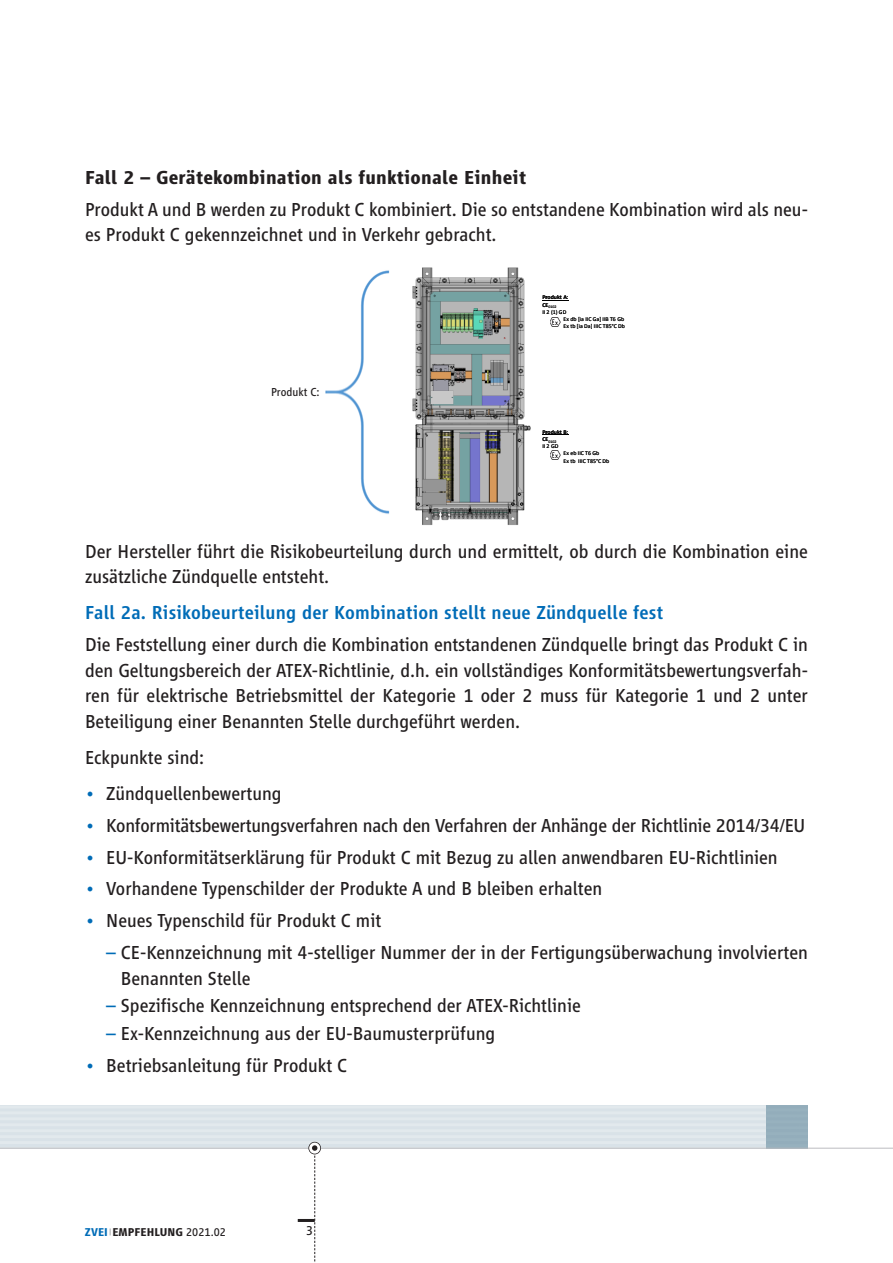
<style>
.page{position:relative;width:893px;height:1263px;background:#fff}
.page>*{position:absolute;margin:0;border:0;box-sizing:border-box;transform-origin:0 0}
.t1{font:19.5px/25.5px "Vialog LT";color:#231f20}
.t2{font:500 19.5px "Vialog LT";letter-spacing:.01em;color:#006cb7}
.t3{font:700 19.5px "Vialog LT";letter-spacing:.01em;color:#231f20}
.t4{font:16.2px "Arial";color:#000}
.t5{font:13.5px "Vialog LT";color:#231f20}
.t6{font:12px "Vialog LT";color:#231f20}
.t7{font:700 11.85px "Vialog LT";letter-spacing:.005em;color:#231f20}
.t8{font:5.85px/7.1px "Calibri";color:#000}
.t9{font:700 5.85px "Calibri";color:#000}
.t10{font:3.9px "Calibri";color:#000}
.s1{color:#006cb7}
.s2{font-weight:400;font-size:9.15px;color:#919396}
.s3{font-weight:400}
</style>
<div class="page">
<hr style="left:0;top:1148px;width:893px;height:1px;background:#bcbdc0">
<hr style="left:298px;top:1219px;width:17px;height:3px;background:#231f20">
<div style="left:308px;top:1142px;width:13px;height:12px;border:2px solid #231f20;border-radius:50%"></div>
<svg style="left:312px;top:1145px;width:5px;height:117px"></svg>
<img style="left:325px;top:270px;width:65px;height:244px">
<img style="left:412px;top:267px;width:119px;height:258px">
<svg style="left:542px;top:300px;width:27px;height:1px"></svg>
<svg style="left:550px;top:317px;width:11px;height:10px"></svg>
<svg style="left:550px;top:450px;width:11px;height:10px"></svg>
<p class="t3" style="left:85px;top:171px;width:443px">Fall 2 – Gerätekombination als funktionale Einheit</p>
<p class="t1" style="left:85px;top:199px;width:724px">Produkt A und B werden zu Produkt C kombiniert. Die so entstandene Kombination wird als neu&shy;es Produkt C gekennzeichnet und in Verkehr gebracht.</p>
<p class="t4" style="left:267px;top:209px;width:12px">P</p>
<p class="t9" style="left:542px;top:294px;width:29px">! #$%&amp;' )*(</p>
<p class="t8" style="left:542px;top:308px;width:25px">''&amp;% ($) *+</p>
<p class="t9" style="left:545px;top:294px;width:4px">"</p>
<p class="t10" style="left:542px;top:304px;width:16px"><sup>!"</sup>#$#%&amp;</p>
<p class="t8" style="left:550px;top:308px;width:19px">&amp;&amp;&amp;</p>
<p class="t6" style="left:271px;top:387px;width:50px">Produkt C:</p>
<p class="t8" style="left:564px;top:315px;width:63px">",&amp;-.&amp;/01 ''! *12 ''3 45 *. ",&amp;6.&amp;/01 +12 '''! 4789! +.</p>
<p class="t8" style="left:584px;top:315px;width:10px">&amp; &amp;</p>
<p class="t8" style="left:601px;top:315px;width:26px">&amp;&amp;&amp;&amp;</p>
<p class="t8" style="left:583px;top:322px;width:3px">&amp;</p>
<p class="t8" style="left:592px;top:322px;width:3px">&amp;</p>
<p class="t8" style="left:601px;top:322px;width:3px">&amp;</p>
<p class="t8" style="left:617px;top:322px;width:11px">&amp; &amp;</p>
<p class="t9" style="left:542px;top:429px;width:29px">!"#$%&amp;' +*(</p>
<p class="t8" style="left:542px;top:443px;width:18px">''&amp;% *+</p>
<p class="t10" style="left:542px;top:439px;width:16px"><sup>!"</sup>#$#%&amp;</p>
<p class="t8" style="left:562px;top:450px;width:49px">&amp;",&amp;:. ''! 45 *. &amp;",&amp;6.&amp;&amp;'''! 4789! +.</p>
<p class="t8" style="left:586px;top:457px;width:3px">&amp;</p>
<p class="t8" style="left:601px;top:457px;width:11px">&amp; &amp;</p>
<p class="t1" style="left:85px;top:541px;width:724px">Der Hersteller führt die Risikobeurteilung durch und ermittelt, ob durch die Kombination eine zusätzliche Zündquelle entsteht.</p>
<p class="t2" style="left:85px;top:606px;width:580px">Fall 2a. Risikobeurteilung der Kombination stellt neue Zündquelle fest</p>
<p class="t1" style="left:85px;top:634px;width:724px;text-align:justify">Die Feststellung einer durch die Kombination entstandenen Zündquelle bringt das Produkt C in den Geltungsbereich der ATEX-Richtlinie, d.h. ein vollständiges Konformitätsbewertungsverfah&shy;ren für elektrische Betriebsmittel der Kategorie 1 oder 2 muss für Kategorie 1 und 2 unter Beteiligung einer Benannten Stelle durchgeführt werden.</p>
<p class="t1" style="left:85px;top:746px;width:121px">Eckpunkte sind:</p>
<p class="t1" style="left:85px;top:782px;width:198px"><span class="s1">•</span> Zündquellenbewertung</p>
<p class="t1" style="left:85px;top:814px;width:722px"><span class="s1">•</span> Konformitätsbewertungsverfahren nach den Verfahren der Anhänge der Richtlinie 2014/34/EU</p>
<p class="t1" style="left:85px;top:846px;width:694px"><span class="s1">•</span> EU-Konformitätserklärung für Produkt C mit Bezug zu allen anwendbaren EU-Richtlinien</p>
<p class="t1" style="left:85px;top:878px;width:519px"><span class="s1">•</span> Vorhandene Typenschilder der Produkte A und B bleiben erhalten</p>
<p class="t1" style="left:85px;top:910px;width:298px"><span class="s1">•</span> Neues Typenschild für Produkt C mit</p>
<p class="t1" style="left:121px;top:942px;width:689px;text-indent:-15px"><span class="s1">–</span> CE-Kennzeichnung mit 4-stelliger Nummer der in der Fertigungsüberwachung involvierten<br>Benannten Stelle</p>
<p class="t1" style="left:106px;top:995px;width:476px"><span class="s1">–</span> Spezifische Kennzeichnung entsprechend der ATEX-Richtlinie</p>
<p class="t1" style="left:106px;top:1023px;width:390px"><span class="s1">–</span> Ex-Kennzeichnung aus der EU-Baumusterprüfung</p>
<p class="t1" style="left:85px;top:1054px;width:264px"><span class="s1">•</span> Betriebsanleitung für Produkt C</p>
<p class="t7" style="left:85px;top:1228px;width:143px"><span class="s1">ZVEI</span><span class="s2">|</span>EMPFEHLUNG <span class="s3">2021.02</span></p>
<p class="t5" style="left:306px;top:1226px;width:8px">3</p>
</div>
